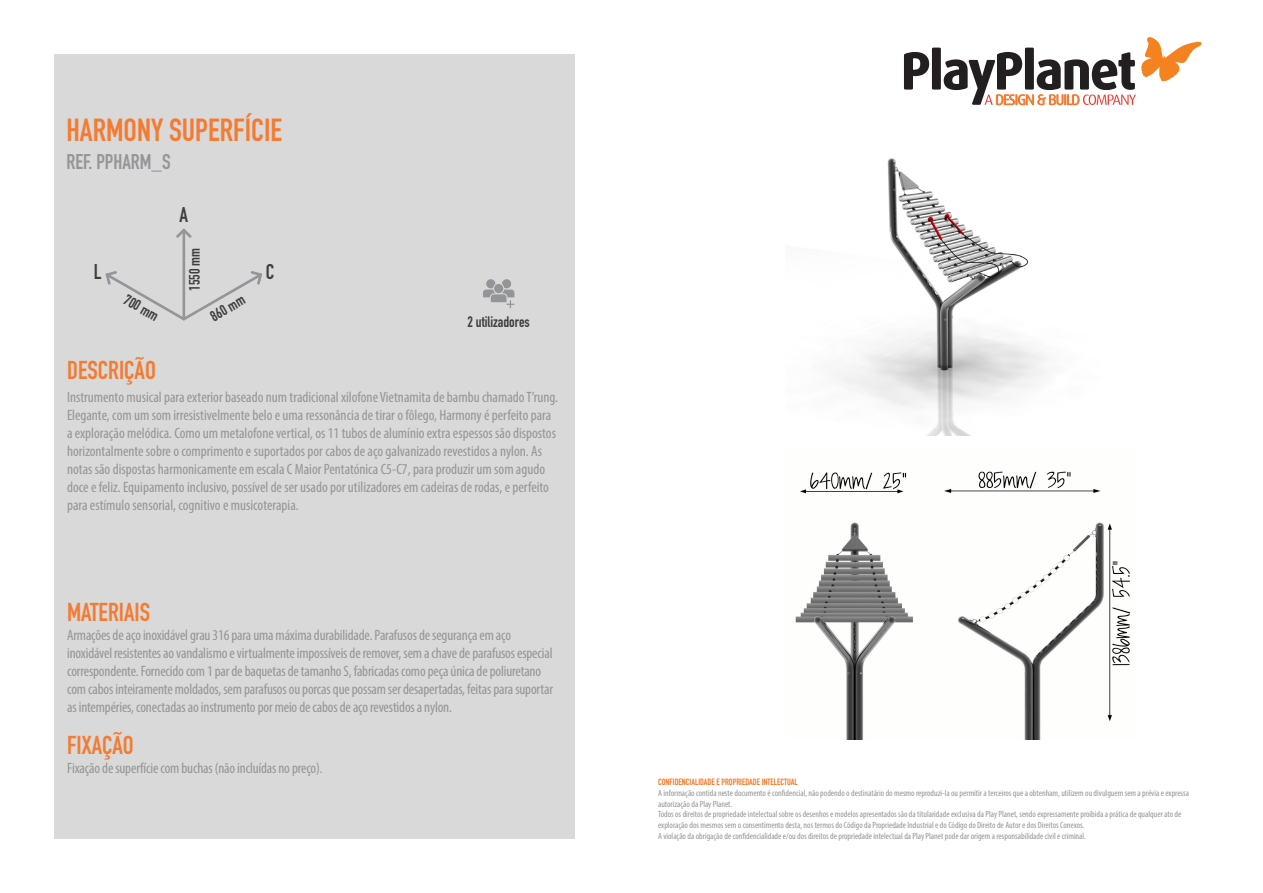
<style>
.page{position:relative;width:1263px;height:893px;background:#fff}
.page>*{position:absolute;margin:0;border:0;box-sizing:border-box;transform-origin:0 0}
.t1{font:31.5px "DIN Engschrift Std";color:#f47b31}
.t2{font:25.5px "DIN Engschrift Std";color:#f47b31}
.t3{font:21px "DIN Engschrift Std";color:#939598}
.t4{font:21px "DIN Engschrift Std";color:#3e3e3f}
.t5{font:condensed 15px/18px "Myriad Pro";letter-spacing:-.005em;color:#939598}
.t6{font:15px "DIN Engschrift Std";color:#3e3e3f}
.t7{font:condensed 9px/10.8px "Myriad Pro";color:#939598}
.t8{font:9px "DIN Engschrift Std";color:#f47521}
</style>
<div class="page">
<div style="left:54px;top:54px;width:520px;height:785px;background:#d8d9d8"></div>
<img style="left:834px;top:158px;width:212px;height:277px">
<svg style="left:483px;top:279px;width:31px;height:29px"></svg>
<svg style="left:106px;top:229px;width:156px;height:92px"></svg>
<img style="left:795px;top:471px;width:336px;height:269px">
<svg style="left:904px;top:52px;width:25px;height:38px"></svg>
<div style="left:932px;top:48px;width:9px;height:42px;background:#231f20"></div>
<svg style="left:944px;top:38px;width:258px;height:67px"></svg>
<p class="t1" style="left:66px;top:112px;width:217px">HARMONY SUPERFÍCIE</p>
<p class="t3" style="left:66px;top:149px;width:106px">REF. PPHARM_S</p>
<p class="t4" style="left:180px;top:202px;width:10px">A</p>
<p class="t6" style="left:186px;top:291px;width:44px;rotate:-90deg">1550 mm</p>
<p class="t4" style="left:94px;top:259px;width:9px">L</p>
<p class="t4" style="left:266px;top:259px;width:10px">C</p>
<p class="t6" style="left:130px;top:291px;width:39px;rotate:30deg">700 mm</p>
<p class="t2" style="left:67px;top:355px;width:90px">DESCRIÇÃO</p>
<p class="t6" style="left:207px;top:309px;width:39px;rotate:-30deg">860 mm</p>
<p class="t6" style="left:467px;top:313px;width:64px">2 utilizadores</p>
<p class="t5" style="left:67px;top:388px;width:492px">Instrumento musical para exterior baseado num tradicional xilofone Vietnamita de bambu chamado T’rung.<br>Elegante, com um som irresistivelmente belo e uma ressonância de tirar o fôlego, Harmony é perfeito para a exploração melódica. Como um metalofone vertical, os 11 tubos de alumínio extra espessos são dispostos horizontalmente sobre o comprimento e suportados por cabos de aço galvanizado revestidos a nylon. As notas são dispostas harmonicamente em escala C Maior Pentatónica C5-C7, para produzir um som agudo doce e feliz. Equipamento inclusivo, possível de ser usado por utilizadores em cadeiras de rodas, e perfeito para estímulo sensorial, cognitivo e musicoterapia.</p>
<p class="t2" style="left:67px;top:597px;width:85px">MATERIAIS</p>
<p class="t5" style="left:67px;top:626px;width:487px">Armações de aço inoxidável grau 316 para uma máxima durabilidade. Parafusos de segurança em aço inoxidável resistentes ao vandalismo e virtualmente impossíveis de remover, sem a chave de parafusos especial correspondente. Fornecido com 1 par de baquetas de tamanho S, fabricadas como peça única de poliuretano com cabos inteiramente moldados, sem parafusos ou porcas que possam ser desapertadas, feitas para suportar as intempéries, conectadas ao instrumento por meio de cabos de aço revestidos a nylon.</p>
<p class="t2" style="left:67px;top:730px;width:68px">FIXAÇÃO</p>
<p class="t5" style="left:67px;top:758px;width:257px">Fixação de superfície com buchas (não incluídas no preço).</p>
<p class="t8" style="left:658px;top:776px;width:141px">CONFIDENCIALIDADE E PROPRIEDADE INTELECTUAL</p>
<p class="t7" style="left:658px;top:787px;width:532px">A informação contida neste documento é confidencial, não podendo o destinatário do mesmo reproduzi-la ou permitir a terceiros que a obtenham, utilizem ou divulguem sem a prévia e expressa autorização da Play Planet.</p>
<p class="t7" style="left:658px;top:809px;width:525px">Todos os direitos de propriedade intelectual sobre os desenhos e modelos apresentados são da titularidade exclusiva da Play Planet, sendo expressamente proibida a prática de qualquer ato de exploração dos mesmos sem o consentimento desta, nos termos do Código da Propriedade Industrial e do Código do Direito de Autor e dos Direitos Conexos.</p>
<p class="t7" style="left:658px;top:830px;width:429px">A violação da obrigação de confidencialidade e/ou dos direitos de propriedade intelectual da Play Planet pode dar origem a responsabilidade civil e criminal.</p>
</div>
